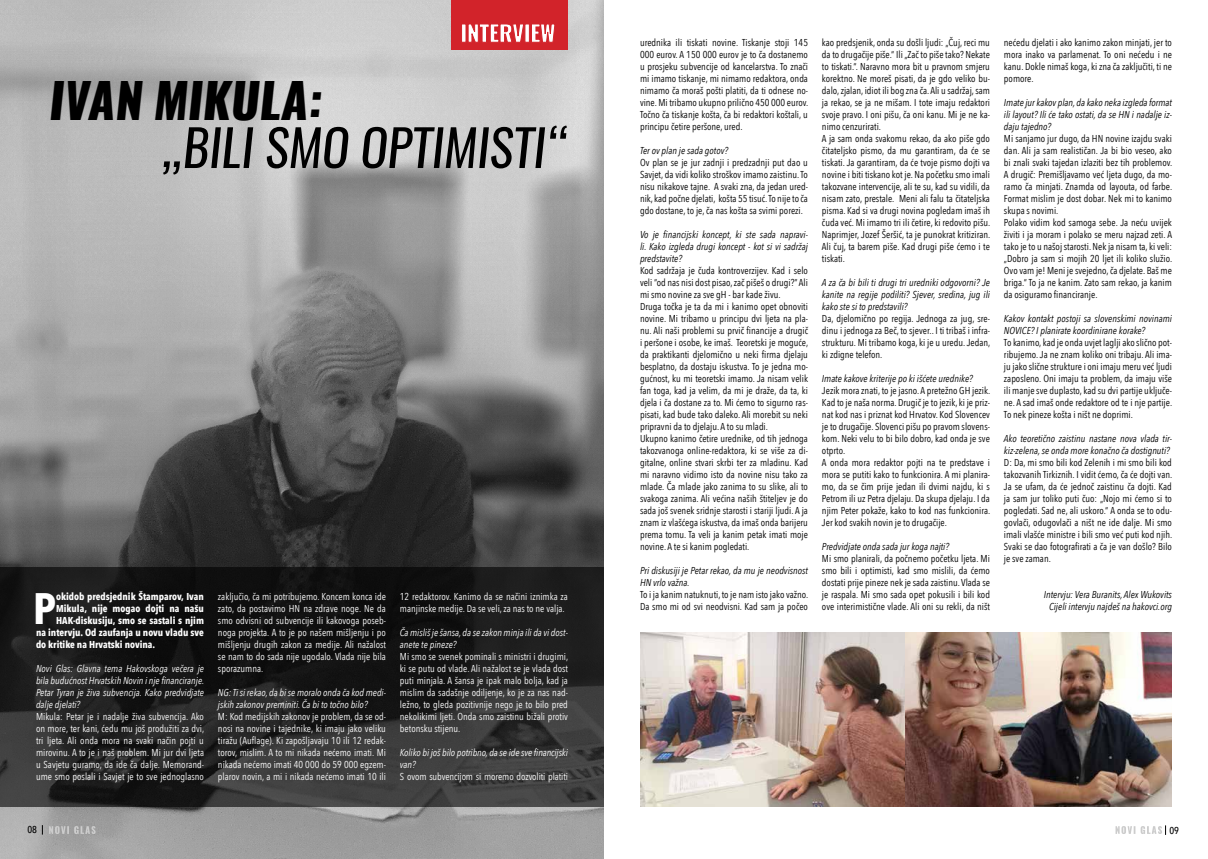
<style>
.page{position:relative;width:1208px;height:859px;background:#fff}
.page>*{position:absolute;margin:0;border:0;box-sizing:border-box;transform-origin:0 0}
.t1{font:italic 50.3px "Oswald";color:#000}
.t2{font:italic 800 48px "Oswald";color:#000}
.t3{font:700 43.9px "Avenir Next Condensed";color:#fff}
.t4{font:10px/12px "Avenir Next Condensed";color:#000;text-align:justify}
.t5{font:10px/12px "Avenir Next Condensed";color:#fff;text-align:justify}
.t6{font:italic 10px/12px "Avenir Next Condensed";color:#000;text-align:justify}
.t7{font:italic 10px/12px "Avenir Next Condensed";color:#fff}
.t8{font:700 10px "Avenir Next Condensed";color:#fff}
.t9{font:500 10px "Avenir Next Condensed";color:#000}
</style>
<div class="page">
<img style="left:0;top:0;width:604px;height:859px">
<div style="left:451px;top:0;width:117px;height:50px;background:#d2232a"></div>
<svg style="left:462px;top:24px;width:93px;height:19px"></svg>
<svg style="left:0;top:567px;width:604px;height:239px;background:#222"></svg>
<img style="left:640px;top:632px;width:532px;height:174px">
<svg style="left:49px;top:826px;width:47px;height:8px"></svg>
<svg style="left:1115px;top:825px;width:51px;height:10px"></svg>
<h2 class="t2" style="left:49px;top:67px;width:275px">IVAN MIKULA:</h2>
<h1 class="t1" style="left:160px;top:113px;width:409px">„BILI SMO OPTIMISTI“</h1>
<h3 class="t3" style="left:33px;top:582px;width:24px">P</h3>
<p class="t8" style="left:56px;top:591px;width:149px">okidob predsjednik Štamparov, Ivan</p>
<p class="t8" style="left:56px;top:603px;width:149px">Mikula, nije mogao dojti na našu</p>
<p class="t8" style="left:56px;top:615px;width:149px">HAK-diskusiju, smo se sastali s njim</p>
<p class="t8" style="left:36px;top:627px;width:169px">na intervju. Od zaufanja u novu vladu sve</p>
<p class="t8" style="left:36px;top:639px;width:121px">do kritike na Hrvatski novina.</p>
<p class="t7" style="left:36px;top:663px;width:170px;text-align:justify">Novi Glas: Glavna tema Hakovskoga večera je bila budućnost Hrvatskih Novin i nje financiranje.<br>Petar Tyran je živa subvencija. Kako predvidjate dalje djelati?</p>
<p class="t5" style="left:36px;top:710px;width:170px">Mikula: Petar je i nadalje živa subvencija. Ako on more, ter kani, ćedu mu još produžiti za dvi, tri ljeta. Ali onda mora na svaki način pojti u mirovinu. A to je i naš problem. Mi jur dvi ljeta u Savjetu guramo, da ide ča dalje. Memorand&shy;ume smo poslali i Savjet je to sve jednoglasno</p>
<p class="t5" style="left:218px;top:590px;width:169px">zaključio, ča mi potribujemo. Koncem konca ide zato, da postavimo HN na zdrave noge. Ne da smo odvisni od subvencije ili kakovoga poseb&shy;noga projekta. A to je po našem mišljenju i po mišljenju drugih zakon za medije. Ali nažalost se nam to do sada nije ugodalo. Vlada nije bila sporazumna.</p>
<p class="t7" style="left:218px;top:687px;width:169px">NG: Ti si rekao, da bi se moralo onda ča kod medi&shy;jskih zakonov preminiti. Ča bi to točno bilo?</p>
<p class="t5" style="left:218px;top:710px;width:169px">M: Kod medijskih zakonov je problem, da se od&shy;nosi na novine i tajednike, ki imaju jako veliku tiražu (Auflage). Ki zapošljavaju 10 ili 12 redak&shy;torov, mislim. A to mi nikada nećemo imati. Mi nikada nećemo imati 40 000 do 59 000 egzem&shy;plarov novin, a mi i nikada nećemo imati 10 ili</p>
<p class="t5" style="left:400px;top:590px;width:169px">12 redaktorov. Kanimo da se načini iznimka za manjinske medije. Da se veli, za nas to ne valja.</p>
<p class="t7" style="left:400px;top:627px;width:169px">Ča misliš je šansa, da se zakon minja ili da vi dost&shy;anete te pineze?</p>
<p class="t5" style="left:400px;top:650px;width:170px">Mi smo se svenek pominali s ministri i drugimi, ki se putu od vlade. Ali nažalost se je vlada dost puti minjala. A šansa je ipak malo bolja, kad ja mislim da sadašnje odiljenje, ko je za nas nad&shy;ležno, to gleda pozitivnije nego je to bilo pred nekolikimi ljeti. Onda smo zaistinu bižali protiv betonsku stijenu.</p>
<p class="t7" style="left:400px;top:747px;width:169px">Koliko bi još bilo potribno, da se ide sve financijski van?</p>
<p class="t5" style="left:400px;top:770px;width:169px">S ovom subvencijom si moremo dozvoliti platiti</p>
<p class="t4" style="left:640px;top:36px;width:170px">urednika ili tiskati novine. Tiskanje stoji 145<br>000 eurov. A 150 000 eurov je to ča dostanemo u prosjeku subvencije od kancelarstva. To znači mi imamo tiskanje, mi nimamo redaktora, onda nimamo ča moraš pošti platiti, da ti odnese no&shy;vine. Mi tribamo ukupno prilično 450 000 eurov.<br>Točno ča tiskanje košta, ča bi redaktori koštali, u principu četire peršone, ured.</p>
<p class="t6" style="left:640px;top:144px;width:90px">Ter ov plan je sada gotov?</p>
<p class="t4" style="left:640px;top:156px;width:169px">Ov plan se je jur zadnji i predzadnji put dao u Savjet, da vidi koliko stroškov imamo zaistinu. To nisu nikakove tajne. A svaki zna, da jedan ured&shy;nik, kad počne djelati, košta 55 tisuć. To nije to ča gdo dostane, to je, ča nas košta sa svimi porezi.</p>
<p class="t6" style="left:640px;top:228px;width:169px">Vo je financijski koncept, ki ste sada napravi&shy;li. Kako izgleda drugi koncept - kot si vi sadržaj predstavite?</p>
<p class="t4" style="left:640px;top:264px;width:170px;text-align:left">Kod sadržaja je čuda kontroverzijev. Kad i selo veli “od nas nisi dost pisao, zač pišeš o drugi?” Ali mi smo novine za sve gH - bar kade živu.<br>Druga točka je ta da mi i kanimo opet obnoviti novine. Mi tribamo u principu dvi ljeta na pla&shy;nu. Ali naši problemi su prvič financije a drugič i peršone i osobe, ke imaš. Teoretski je moguće, da praktikanti djelomično u neki firma djelaju besplatno, da dostaju iskustva. To je jedna mo&shy;gućnost, ku mi teoretski imamo. Ja nisam velik fan toga, kad ja velim, da mi je draže, da ta, ki djela i ča dostane za to. Mi ćemo to sigurno ras&shy;pisati, kad bude tako daleko. Ali morebit su neki pripravni da to djelaju. A to su mladi.<br>Ukupno kanimo četire urednike, od tih jednoga takozvanoga online-redaktora, ki se više za di&shy;gitalne, online stvari skrbi ter za mladinu. Kad mi naravno vidimo isto da novine nisu tako za mlade. Ča mlade jako zanima to su slike, ali to svakoga zanima. Ali većina naših štiteljev je do sada još svenek sridnje starosti i stariji ljudi. A ja znam iz vlašćega iskustva, da imaš onda barijeru prema tomu. Ta veli ja kanim petak imati moje novine. A te si kanim pogledati.</p>
<p class="t6" style="left:640px;top:564px;width:169px">Pri diskusiji je Petar rekao, da mu je neodvisnost<br>HN vrlo važna.</p>
<p class="t4" style="left:640px;top:588px;width:170px">To i ja kanim natuknuti, to je nam isto jako važno.<br>Da smo mi od svi neodvisni. Kad sam ja počeo</p>
<p class="t4" style="left:822px;top:36px;width:170px;text-align:left">kao predsjenik, onda su došli ljudi: „Čuj, reci mu da to drugačije piše.“ Ili „Zač to piše tako? Nekate to tiskati.“. Naravno mora bit u pravnom smjeru korektno. Ne moreš pisati, da je gdo veliko bu&shy;dalo, zjalan, idiot ili bog zna ča. Ali u sadržaj, sam ja rekao, se ja ne mišam. I tote imaju redaktori svoje pravo. I oni pišu, ča oni kanu. Mi je ne ka&shy;nimo cenzurirati.<br>A ja sam onda svakomu rekao, da ako piše gdo čitateljsko pismo, da mu garantiram, da će se tiskati. Ja garantiram, da će tvoje pismo dojti va novine i biti tiskano kot je. Na početku smo imali takozvane intervencije, ali te su, kad su vidili, da nisam zato, prestale. Meni ali falu ta čitateljska pisma. Kad si va drugi novina pogledam imaš ih čuda već. Mi imamo tri ili četire, ki redovito pišu.<br>Naprimjer, Jozef Šeršić, ta je punokrat kritiziran.<br>Ali čuj, ta barem piše. Kad drugi piše ćemo i te tiskati.</p>
<p class="t6" style="left:822px;top:276px;width:169px">A za ča bi bili ti drugi tri uredniki odgovorni? Je kanite na regije podiliti? Sjever, sredina, jug ili kako ste si to predstavili?</p>
<p class="t4" style="left:822px;top:312px;width:170px">Da, djelomično po regija. Jednoga za jug, sre&shy;dinu i jednoga za Beč, to sjever.. I ti tribaš i infra&shy;strukturu. Mi tribamo koga, ki je u uredu. Jedan, ki zdigne telefon.</p>
<p class="t6" style="left:822px;top:372px;width:152px">Imate kakove kriterije po ki išćete urednike?</p>
<p class="t4" style="left:822px;top:384px;width:170px;text-align:left">Jezik mora znati, to je jasno. A pretežno GH jezik.<br>Kad to je naša norma. Drugič je to jezik, ki je priz&shy;nat kod nas i priznat kod Hrvatov. Kod Slovencev je to drugačije. Slovenci pišu po pravom slovens&shy;kom. Neki velu to bi bilo dobro, kad onda je sve otprto.<br>A onda mora redaktor pojti na te predstave i mora se putiti kako to funkcionira. A mi planira&shy;mo, da se čim prije jedan ili dvimi najdu, ki s Petrom ili uz Petra djelaju. Da skupa djelaju. I da njim Peter pokaže, kako to kod nas funkcionira.<br>Jer kod svakih novin je to drugačije.</p>
<p class="t6" style="left:822px;top:540px;width:129px">Predvidjate onda sada jur koga najti?</p>
<p class="t4" style="left:822px;top:552px;width:169px">Mi smo planirali, da počnemo početku ljeta. Mi smo bili i optimisti, kad smo mislili, da ćemo dostati prije pineze nek je sada zaistinu. Vlada se je raspala. Mi smo sada opet pokusili i bili kod ove interimistične vlade. Ali oni su rekli, da ništ</p>
<p class="t4" style="left:1004px;top:36px;width:169px">nećedu djelati i ako kanimo zakon minjati, jer to mora inako va parlamenat. To oni nećedu i ne kanu. Dokle nimaš koga, ki zna ča zaključiti, ti ne pomore.</p>
<p class="t6" style="left:1004px;top:96px;width:169px">Imate jur kakov plan, da kako neka izgleda format ili layout? Ili će tako ostati, da se HN i nadalje iz&shy;daju tajedno?</p>
<p class="t4" style="left:1004px;top:132px;width:170px;text-align:left">Mi sanjamo jur dugo, da HN novine izajdu svaki dan. Ali ja sam realističan. Ja bi bio veseo, ako bi znali svaki tajedan izlaziti bez tih problemov.<br>A drugič: Premišljavamo već ljeta dugo, da mo&shy;ramo ča minjati. Znamda od layouta, od farbe.<br>Format mislim je dost dobar. Nek mi to kanimo skupa s novimi.<br>Polako vidim kod samoga sebe. Ja neću uvijek živiti i ja moram i polako se meru najzad zeti. A tako je to u našoj starosti. Nek ja nisam ta, ki veli: „Dobro ja sam si mojih 20 ljet ili koliko služio.<br>Ovo vam je! Meni je svejedno, ča djelate. Baš me briga.“ To ja ne kanim. Zato sam rekao, ja kanim da osiguramo financiranje.</p>
<p class="t6" style="left:1004px;top:312px;width:169px">Kakov kontakt postoji sa slovenskimi novinami<br>NOVICE? I planirate koordinirane korake?</p>
<p class="t4" style="left:1004px;top:336px;width:170px">To kanimo, kad je onda uvjet laglji ako slično pot&shy;ribujemo. Ja ne znam koliko oni tribaju. Ali ima&shy;ju jako slične strukture i oni imaju meru već ljudi zaposleno. Oni imaju ta problem, da imaju više ili manje sve duplasto, kad su dvi partije uključe&shy;ne. A sad imaš onde redaktore od te i nje partije.<br>To nek pineze košta i ništ ne doprimi.</p>
<p class="t6" style="left:1004px;top:432px;width:169px">Ako teoretično zaistinu nastane nova vlada tir&shy;kiz-zelena, se onda more konačno ča dostignuti?</p>
<p class="t4" style="left:1004px;top:456px;width:170px">D: Da, mi smo bili kod Zelenih i mi smo bili kod takozvanih Tirkiznih. I vidit ćemo, ča će dojti van.<br>Ja se ufam, da će jednoč zaistinu ča dojti. Kad ja sam jur toliko puti čuo: „Nojo mi ćemo si to pogledati. Sad ne, ali uskoro.“ A onda se to odu&shy;govlači, odugovlači a ništ ne ide dalje. Mi smo imali vlašće ministre i bili smo već puti kod njih.<br>Svaki se dao fotografirati a ča je van došlo? Bilo je sve zaman.</p>
<p class="t6" style="left:1044px;top:588px;width:130px;text-align:center">Intervju: Vera Buranits, Alex Wukovits<br>Cijeli intervju najdeš na hakovci.org</p>
<p class="t9" style="left:27px;top:823px;width:11px">08</p>
<p class="t9" style="left:1169px;top:824px;width:11px">09</p>
</div>
